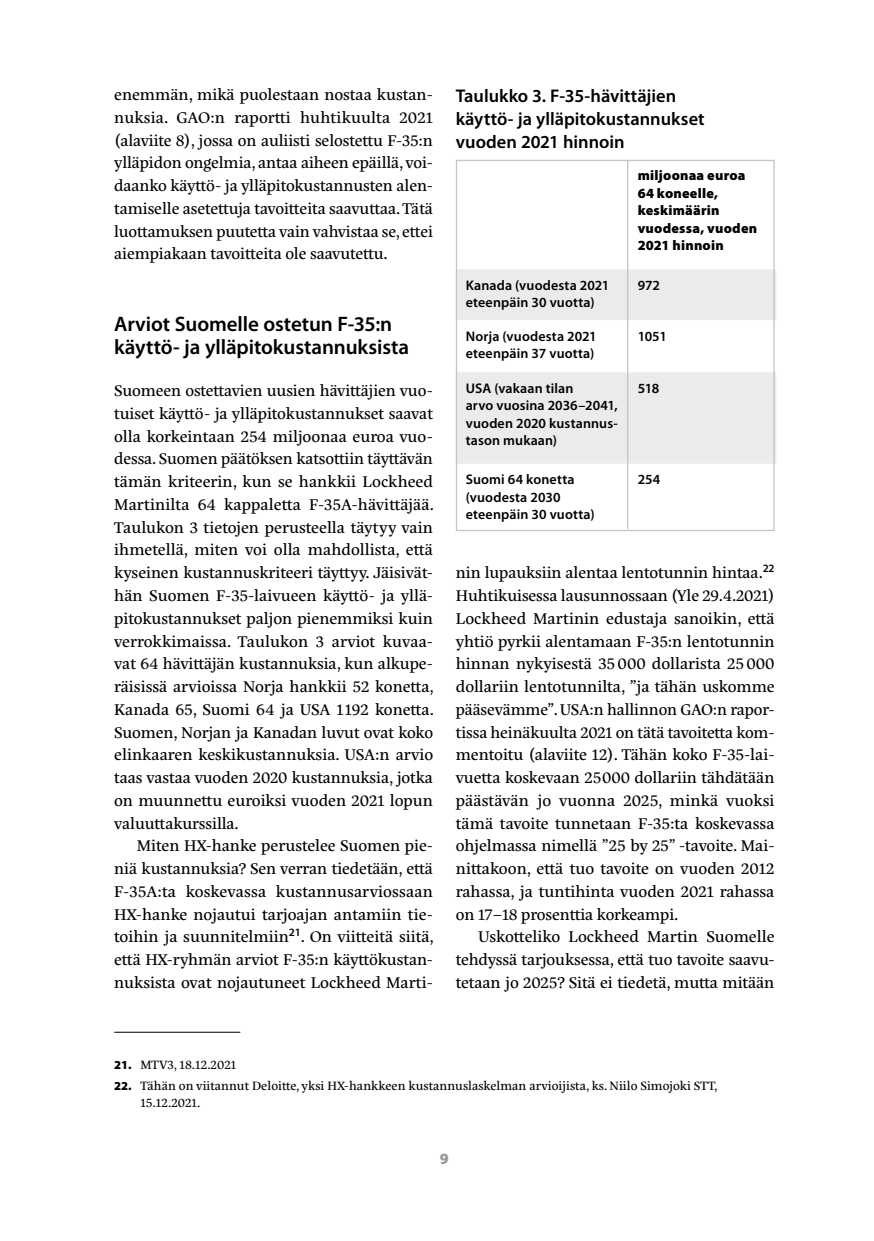
<style>
.page{position:relative;width:874px;height:1241px;background:#fff}
.page>*{position:absolute;margin:0;border:0;box-sizing:border-box;transform-origin:0 0}
.väläri2{font:600 21px "Myriad Pro";letter-spacing:-.005em;color:#000}
.kuvaaja2{font:600 18.38px "Myriad Pro";color:#000}
.ekaleipä{font:15.75px/22.8px "Eskorte Latin";letter-spacing:-.01em;color:#000;text-align:justify}
.t1{font:900 15.75px "Myriad Pro";color:#9a9a9a}
.taulukon_teksti{font:600 14px/17.5px "Myriad Pro";letter-spacing:.01em;color:#000}
.taulukon_teksti-2{font:900 14px/17.5px "Myriad Pro";letter-spacing:.015em;color:#000}
.alaviitteet{font:12.25px/16.6px "Eskorte Latin";color:#000}
.s1{font-family:"Myriad Pro";font-weight:900}
</style>
<div class="page">
<hr style="left:114px;top:1031px;width:126px;height:1px;background:#000">
<svg style="left:457px;top:269px;width:318px;height:194px;fill:#ebebeb"></svg>
<hr style="left:626px;top:160px;width:2px;height:109px;background:#c5c5c5">
<hr style="left:626px;top:269px;width:2px;height:51px;background:#c5c5c5">
<hr style="left:626px;top:320px;width:2px;height:52px;background:#c5c5c5">
<hr style="left:626px;top:372px;width:2px;height:91px;background:#c5c5c5">
<hr style="left:626px;top:463px;width:2px;height:66px;background:#c5c5c5">
<div style="left:455px;top:160px;width:319px;height:371px;border:1px solid #c5c5c5"></div>
<p class="ekaleipä" style="left:114px;top:83px;width:320px">enemmän, mikä puolestaan nostaa kustan&shy;nuksia. GAO:n raportti huhtikuulta 2021 (alaviite 8), jossa on auliisti selostettu F-35:n ylläpidon ongelmia, antaa aiheen epäillä, voi&shy;daanko käyttö- ja ylläpitokustannusten alen&shy;tamiselle asetettuja tavoitteita saavuttaa. Tätä luottamuksen puutetta vain vahvistaa se, ettei aiempiakaan tavoitteita ole saavutettu.</p>
<p class="väläri2" style="left:114px;top:311px;width:279px">Arviot Suomelle ostetun F-35:n</p>
<p class="väläri2" style="left:114px;top:333px;width:296px">käyttö- ja ylläpitokustannuksista</p>
<p class="ekaleipä" style="left:114px;top:379px;width:321px">Suomeen ostettavien uusien hävittäjien vuo&shy;tuiset käyttö- ja ylläpitokustannukset saavat olla korkeintaan 254 miljoonaa euroa vuo&shy;dessa. Suomen päätöksen katsottiin täyttävän tämän kriteerin, kun se hankkii Lockheed Martinilta 64 kappaletta F-35A-hävittäjää.<br>Taulukon 3 tietojen perusteella täytyy vain ihmetellä, miten voi olla mahdollista, että kyseinen kustannuskriteeri täyttyy. Jäisivät&shy;hän Suomen F-35-laivueen käyttö- ja yllä&shy;pitokustannukset paljon pienemmiksi kuin verrokkimaissa. Taulukon 3 arviot kuvaa&shy;vat 64 hävittäjän kustannuksia, kun alkupe&shy;räisissä arvioissa Norja hankkii 52 konetta, Kanada 65, Suomi 64 ja USA 1 192 konetta.<br>Suomen, Norjan ja Kanadan luvut ovat koko elinkaaren keskikustannuksia. USA:n arvio taas vastaa vuoden 2020 kustannuksia, jotka on muunnettu euroiksi vuoden 2021 lopun valuuttakurssilla.</p>
<p class="ekaleipä" style="left:114px;top:834px;width:321px;text-indent:23px">Miten HX-hanke perustelee Suomen pie&shy;niä kustannuksia? Sen verran tiedetään, että F-35A:ta koskevassa kustannusarviossaan HX-hanke nojautui tarjoajan antamiin tie&shy;toihin ja suunnitelmiin<sup>21</sup>. On viitteitä siitä, että HX-ryhmän arviot F-35:n käyttökustan&shy;nuksista ovat nojautuneet Lockheed Marti-</p>
<p class="kuvaaja2" style="left:455px;top:84px;width:222px">Taulukko 3. F-35-hävittäjien</p>
<p class="kuvaaja2" style="left:455px;top:107px;width:250px">käyttö- ja ylläpitokustannukset</p>
<p class="kuvaaja2" style="left:455px;top:130px;width:170px">vuoden 2021 hinnoin</p>
<p class="taulukon_teksti-2" style="left:637px;top:166px;width:109px">miljoonaa euroa</p>
<p class="taulukon_teksti-2" style="left:637px;top:184px;width:82px">64 koneelle,</p>
<p class="taulukon_teksti-2" style="left:637px;top:201px;width:83px">keskimäärin</p>
<p class="taulukon_teksti-2" style="left:637px;top:219px;width:121px">vuodessa, vuoden<br>2021 hinnoin</p>
<p class="taulukon_teksti" style="left:465px;top:276px;width:145px">Kanada (vuodesta 2021</p>
<p class="taulukon_teksti" style="left:465px;top:293px;width:130px">eteenpäin 30 vuotta)</p>
<p class="taulukon_teksti" style="left:637px;top:276px;width:24px">972</p>
<p class="taulukon_teksti" style="left:465px;top:327px;width:132px">Norja (vuodesta 2021</p>
<p class="taulukon_teksti" style="left:465px;top:344px;width:130px">eteenpäin 37 vuotta)</p>
<p class="taulukon_teksti" style="left:465px;top:379px;width:109px">USA (vakaan tilan</p>
<p class="taulukon_teksti" style="left:465px;top:396px;width:153px">arvo vuosina 2036–2041,</p>
<p class="taulukon_teksti" style="left:465px;top:414px;width:153px">vuoden 2020 kustannus&shy;tason mukaan)</p>
<p class="taulukon_teksti" style="left:465px;top:470px;width:110px">Suomi 64 konetta</p>
<p class="taulukon_teksti" style="left:465px;top:488px;width:96px">(vuodesta 2030</p>
<p class="taulukon_teksti" style="left:465px;top:505px;width:130px">eteenpäin 30 vuotta)</p>
<p class="taulukon_teksti" style="left:637px;top:327px;width:31px">1051</p>
<p class="taulukon_teksti" style="left:637px;top:379px;width:23px">518</p>
<p class="taulukon_teksti" style="left:637px;top:470px;width:24px">254</p>
<p class="ekaleipä" style="left:455px;top:561px;width:320px">nin lupauksiin alentaa lentotunnin hintaa.<sup>22<br></sup>Huhtikuisessa lausunnossaan (Yle 29.4.2021)<br>Lockheed Martinin edustaja sanoikin, että yhtiö pyrkii alentamaan F-35:n lentotunnin hinnan nykyisestä 35 000 dollarista 25 000 dollariin lentotunnilta, ”ja tähän uskomme pääsevämme”. USA:n hallinnon GAO:n rapor&shy;tissa heinäkuulta 2021 on tätä tavoitetta kom&shy;mentoitu (alaviite 12). Tähän koko F-35-lai&shy;vuetta koskevaan 25 000 dollariin tähdätään päästävän jo vuonna 2025, minkä vuoksi tämä tavoite tunnetaan F-35:ta koskevassa ohjelmassa nimellä ”25 by 25” -tavoite. Mai&shy;nittakoon, että tuo tavoite on vuoden 2012 rahassa, ja tuntihinta vuoden 2021 rahassa on 17–18 prosenttia korkeampi.</p>
<p class="ekaleipä" style="left:455px;top:925px;width:320px;text-indent:23px">Uskotteliko Lockheed Martin Suomelle tehdyssä tarjouksessa, että tuo tavoite saavu&shy;tetaan jo 2025? Sitä ei tiedetä, mutta mitään</p>
<p class="alaviitteet" style="left:114px;top:1055px;width:123px"><span class="s1">21.</span> MTV3, 18.12.2021</p>
<p class="alaviitteet" style="left:140px;top:1077px;width:578px;text-indent:-26px"><span class="s1">22.</span> Tähän on viitannut Deloitte, yksi HX-hankkeen kustannuslaskelman arvioijista, ks. Niilo Simojoki STT,<br>15.12.2021.</p>
<p class="t1" style="left:439px;top:1147px;width:11px">9</p>
</div>
